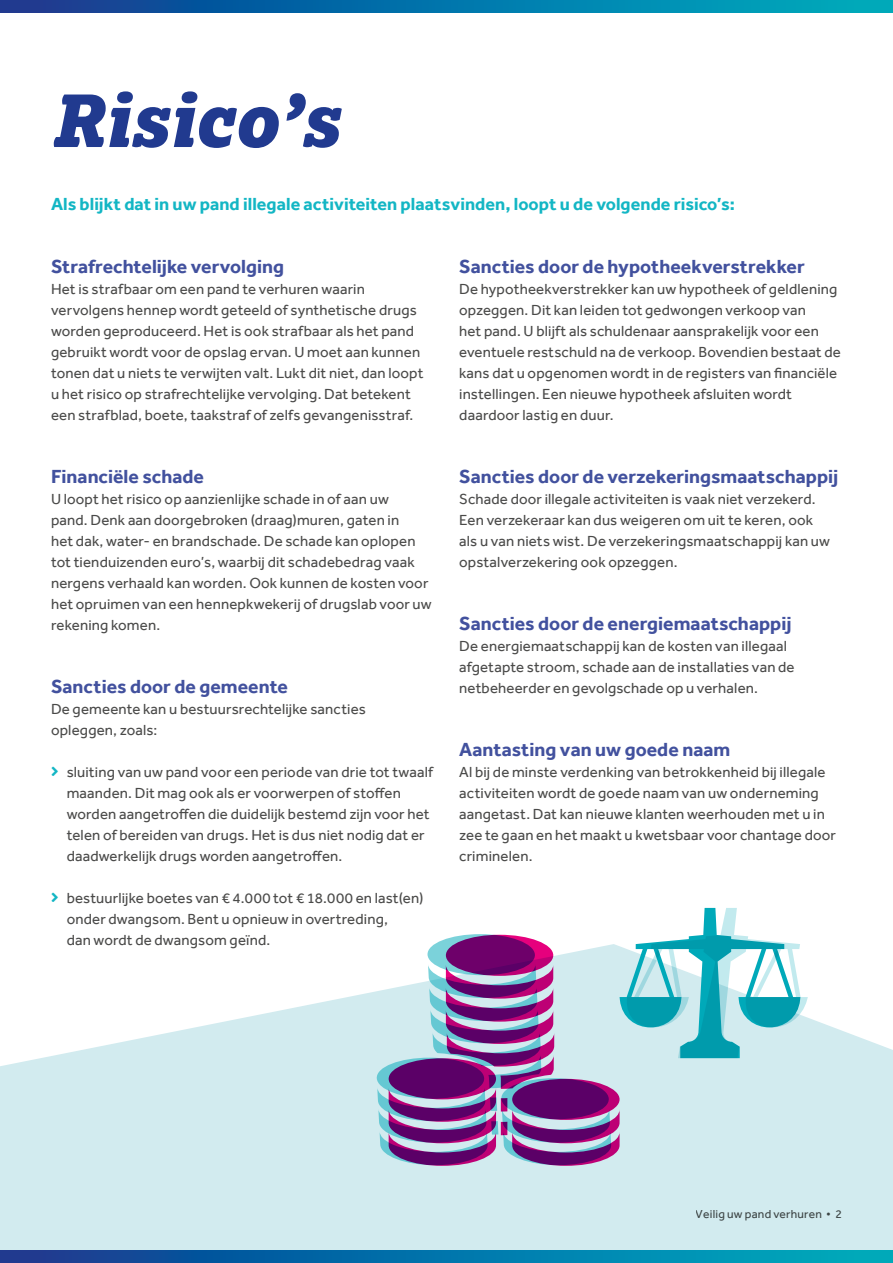
<style>
.page{position:relative;width:893px;height:1263px;background:#fff}
.page>*{position:absolute;margin:0;border:0;box-sizing:border-box;transform-origin:0 0}
.t1{font:italic 900 72px "Lexia";letter-spacing:-.005em;color:#213a8f}
.t2{font:700 19.5px "Effra";color:#42519e}
.t3{font:700 18px "Effra";letter-spacing:.005em;color:#13b6c4}
.t4{font:15px/21px "Effra";letter-spacing:.01em;color:#4a4a49}
.t5{font:12px "Effra";letter-spacing:.02em;color:#4a4a49}
</style>
<div class="page">
<svg style="left:0;top:991px;width:893px;height:259px;fill:#d2ebef"></svg>
<svg style="left:376px;top:908px;width:446px;height:258px"></svg>
<svg style="left:0;top:0;width:893px;height:13px"></svg>
<svg style="left:0;top:1250px;width:893px;height:13px"></svg>
<h1 class="t1" style="left:51px;top:73px;width:291px">Risico’s</h1>
<p class="t3" style="left:51px;top:193px;width:685px">Als blijkt dat in uw pand illegale activiteiten plaatsvinden, loopt u de volgende risico’s:</p>
<h2 class="t2" style="left:51px;top:255px;width:235px">Strafrechtelijke vervolging</h2>
<p class="t4" style="left:51px;top:278px;width:374px">Het is strafbaar om een pand te verhuren waarin vervolgens hennep wordt geteeld of synthetische drugs worden geproduceerd. Het is ook strafbaar als het pand gebruikt wordt voor de opslag ervan. U moet aan kunnen tonen dat u niets te verwijten valt. Lukt dit niet, dan loopt u het risico op strafrechtelijke vervolging. Dat betekent een strafblad, boete, taakstraf of zelfs gevangenisstraf.</p>
<h2 class="t2" style="left:51px;top:465px;width:154px">Financiële schade</h2>
<p class="t4" style="left:51px;top:488px;width:382px">U loopt het risico op aanzienlijke schade in of aan uw<br>pand. Denk aan doorgebroken (draag)muren, gaten in<br>het dak, water- en brandschade. De schade kan oplopen tot tienduizenden euro’s, waarbij dit schadebedrag vaak nergens verhaald kan worden. Ook kunnen de kosten voor het opruimen van een hennepkwekerij of drugslab voor uw rekening komen.</p>
<h2 class="t2" style="left:51px;top:675px;width:238px">Sancties door de gemeente</h2>
<p class="t4" style="left:51px;top:698px;width:316px">De gemeente kan u bestuursrechtelijke sancties opleggen, zoals:</p>
<p class="t4" style="left:67px;top:761px;width:368px">sluiting van uw pand voor een periode van drie tot twaalf maanden. Dit mag ook als er voorwerpen of stoffen worden aangetroffen die duidelijk bestemd zijn voor het telen of bereiden van drugs. Het is dus niet nodig dat er daadwerkelijk drugs worden aangetroffen.</p>
<p class="t4" style="left:67px;top:887px;width:358px">bestuurlijke boetes van € 4.000 tot € 18.000 en last(en) onder dwangsom. Bent u opnieuw in overtreding,<br>dan wordt de dwangsom geïnd.</p>
<h2 class="t2" style="left:459px;top:255px;width:347px">Sancties door de hypotheekverstrekker</h2>
<p class="t4" style="left:459px;top:278px;width:383px">De hypotheekverstrekker kan uw hypotheek of geldlening opzeggen. Dit kan leiden tot gedwongen verkoop van<br>het pand. U blijft als schuldenaar aansprakelijk voor een eventuele restschuld na de verkoop. Bovendien bestaat de kans dat u opgenomen wordt in de registers van financiële instellingen. Een nieuwe hypotheek afsluiten wordt daardoor lastig en duur.</p>
<h2 class="t2" style="left:459px;top:465px;width:381px">Sancties door de verzekeringsmaatschappij</h2>
<p class="t4" style="left:459px;top:488px;width:372px">Schade door illegale activiteiten is vaak niet verzekerd.<br>Een verzekeraar kan dus weigeren om uit te keren, ook als u van niets wist. De verzekeringsmaatschappij kan uw opstalverzekering ook opzeggen.</p>
<h2 class="t2" style="left:459px;top:612px;width:334px">Sancties door de energiemaatschappij</h2>
<p class="t4" style="left:459px;top:635px;width:337px">De energiemaatschappij kan de kosten van illegaal afgetapte stroom, schade aan de installaties van de netbeheerder en gevolgschade op u verhalen.</p>
<h2 class="t2" style="left:459px;top:738px;width:273px">Aantasting van uw goede naam</h2>
<p class="t4" style="left:459px;top:761px;width:378px">Al bij de minste verdenking van betrokkenheid bij illegale activiteiten wordt de goede naam van uw onderneming aangetast. Dat kan nieuwe klanten weerhouden met u in zee te gaan en het maakt u kwetsbaar voor chantage door criminelen.</p>
<p class="t5" style="left:696px;top:1207px;width:147px">Veilig uw pand verhuren • 2</p>
</div>
